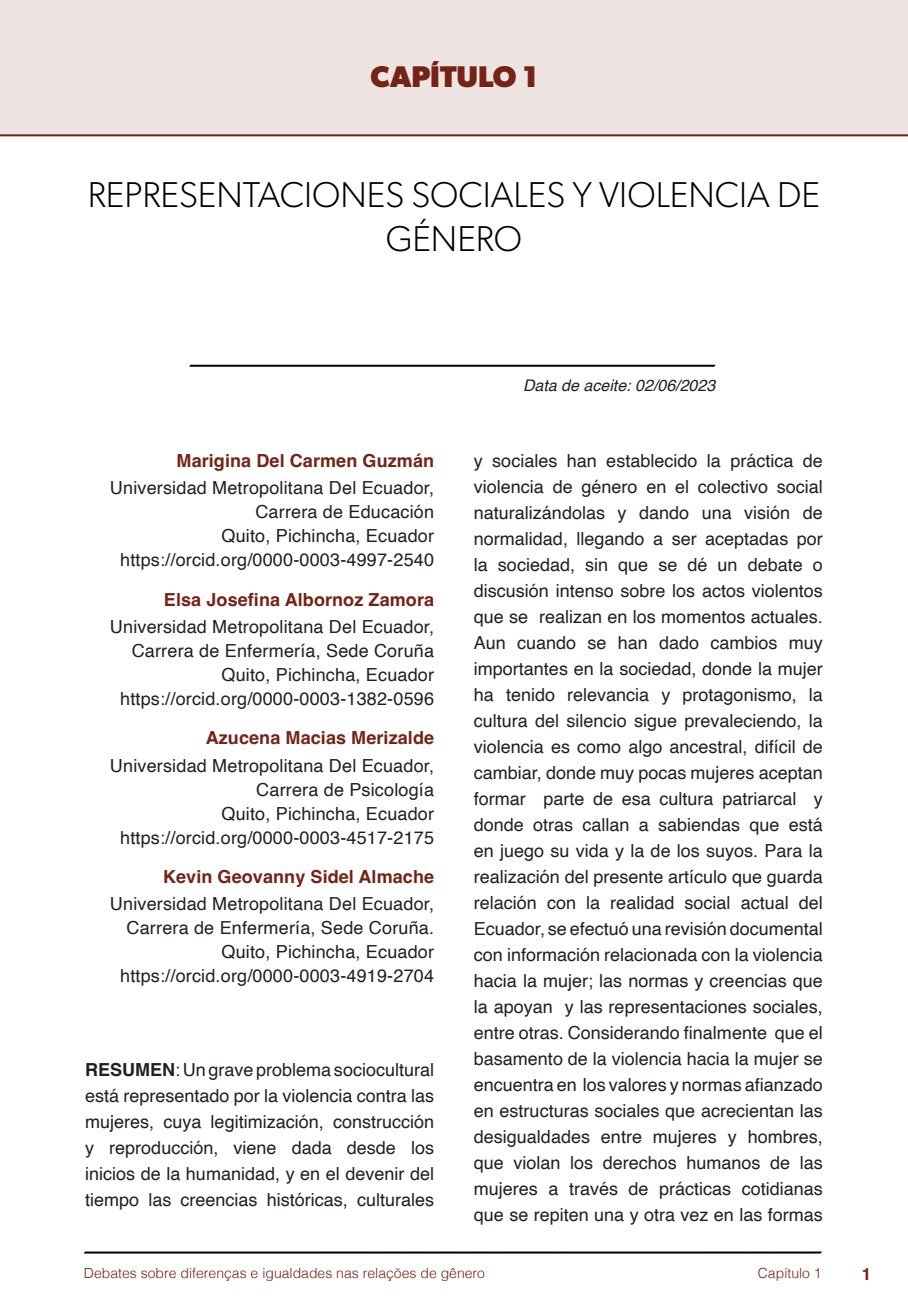
<style>
.page{position:relative;width:908px;height:1304px;background:#fff}
.page>*{position:absolute;margin:0;border:0;box-sizing:border-box;transform-origin:0 0}
.t1{font:300 36px/44px "Gibson";color:#000;text-align:center}
.t2{font:700 30px "Gibson";color:#752317}
.t3{font:18px/26px "Helvetica";letter-spacing:.01em;color:#231f20;text-align:right}
.t4{font:700 18px "Helvetica";letter-spacing:.005em;color:#752317}
.t5{font:700 16.8px "Helvetica";color:#752317}
.t6{font:italic 16px "Helvetica";color:#231f20}
.t7{font:300 14px "Helvetica";color:#752317}
.s1{font-weight:700}
</style>
<div class="page">
<svg style="left:84px;top:1251px;width:737px;height:3px"></svg>
<div style="left:0;top:0;width:907px;height:136px;background:#eee4e1"></div>
<svg style="left:189px;top:364px;width:526px;height:3px"></svg>
<div style="left:64px;top:74px;width:61px;height:54px;background:#eee4e1"></div>
<h2 class="t2" style="left:370px;top:58px;width:168px">CAPÍTULO 1</h2>
<h1 class="t1" style="left:88px;top:172px;width:733px">REPRESENTACIONES SOCIALES Y VIOLENCIA DE<br>GÉNERO</h1>
<p class="t4" style="left:176px;top:450px;width:259px">Marigina Del Carmen Guzmán</p>
<p class="t3" style="left:110px;top:477px;width:325px;line-height:24px">Universidad Metropolitana Del Ecuador, Carrera de Educación<br>Quito, Pichincha, Ecuador https://orcid.org/0000-0003-4997-2540</p>
<p class="t4" style="left:164px;top:588px;width:271px">Elsa Josefina Albornoz Zamora</p>
<p class="t3" style="left:110px;top:615px;width:325px;line-height:24px">Universidad Metropolitana Del Ecuador, Carrera de Enfermería, Sede Coruña Quito, Pichincha, Ecuador https://orcid.org/0000-0003-1382-0596</p>
<p class="t4" style="left:206px;top:727px;width:230px">Azucena Macias Merizalde</p>
<p class="t3" style="left:110px;top:754px;width:325px;line-height:24px">Universidad Metropolitana Del Ecuador, Carrera de Psicología<br>Quito, Pichincha, Ecuador https://orcid.org/0000-0003-4517-2175</p>
<p class="t4" style="left:163px;top:866px;width:272px">Kevin Geovanny Sidel Almache</p>
<p class="t3" style="left:110px;top:893px;width:325px;line-height:24px">Universidad Metropolitana Del Ecuador, Carrera de Enfermería, Sede Coruña.<br>Quito, Pichincha, Ecuador https://orcid.org/0000-0003-4919-2704</p>
<p class="t3" style="left:85px;top:1058px;width:350px;text-align:justify"><span class="s1">RESUMEN</span>: Un grave problema sociocultural está representado por la violencia contra las mujeres, cuya legitimización, construcción y reproducción, viene dada desde los inicios de la humanidad, y en el devenir del tiempo las creencias históricas, culturales</p>
<p class="t6" style="left:523px;top:373px;width:194px">Data de aceite: 02/06/2023</p>
<p class="t3" style="left:473px;top:448px;width:350px;text-align:justify">y sociales han establecido la práctica de violencia de género en el colectivo social naturalizándolas y dando una visión de normalidad, llegando a ser aceptadas por la sociedad, sin que se dé un debate o discusión intenso sobre los actos violentos que se realizan en los momentos actuales.<br>Aun cuando se han dado cambios muy importantes en la sociedad, donde la mujer ha tenido relevancia y protagonismo, la cultura del silencio sigue prevaleciendo, la violencia es como algo ancestral, difícil de cambiar, donde muy pocas mujeres aceptan formar parte de esa cultura patriarcal y donde otras callan a sabiendas que está en juego su vida y la de los suyos. Para la realización del presente artículo que guarda relación con la realidad social actual del Ecuador, se efectuó una revisión documental con información relacionada con la violencia hacia la mujer; las normas y creencias que la apoyan y las representaciones sociales, entre otras. Considerando finalmente que el basamento de la violencia hacia la mujer se encuentra en los valores y normas afianzado en estructuras sociales que acrecientan las desigualdades entre mujeres y hombres, que violan los derechos humanos de las mujeres a través de prácticas cotidianas que se repiten una y otra vez en las formas</p>
<p class="t7" style="left:84px;top:1261px;width:402px">Debates sobre diferenças e igualdades nas relações de gênero</p>
<p class="t7" style="left:757px;top:1261px;width:65px">Capítulo 1</p>
<p class="t5" style="left:861px;top:1264px;width:11px">1</p>
</div>
